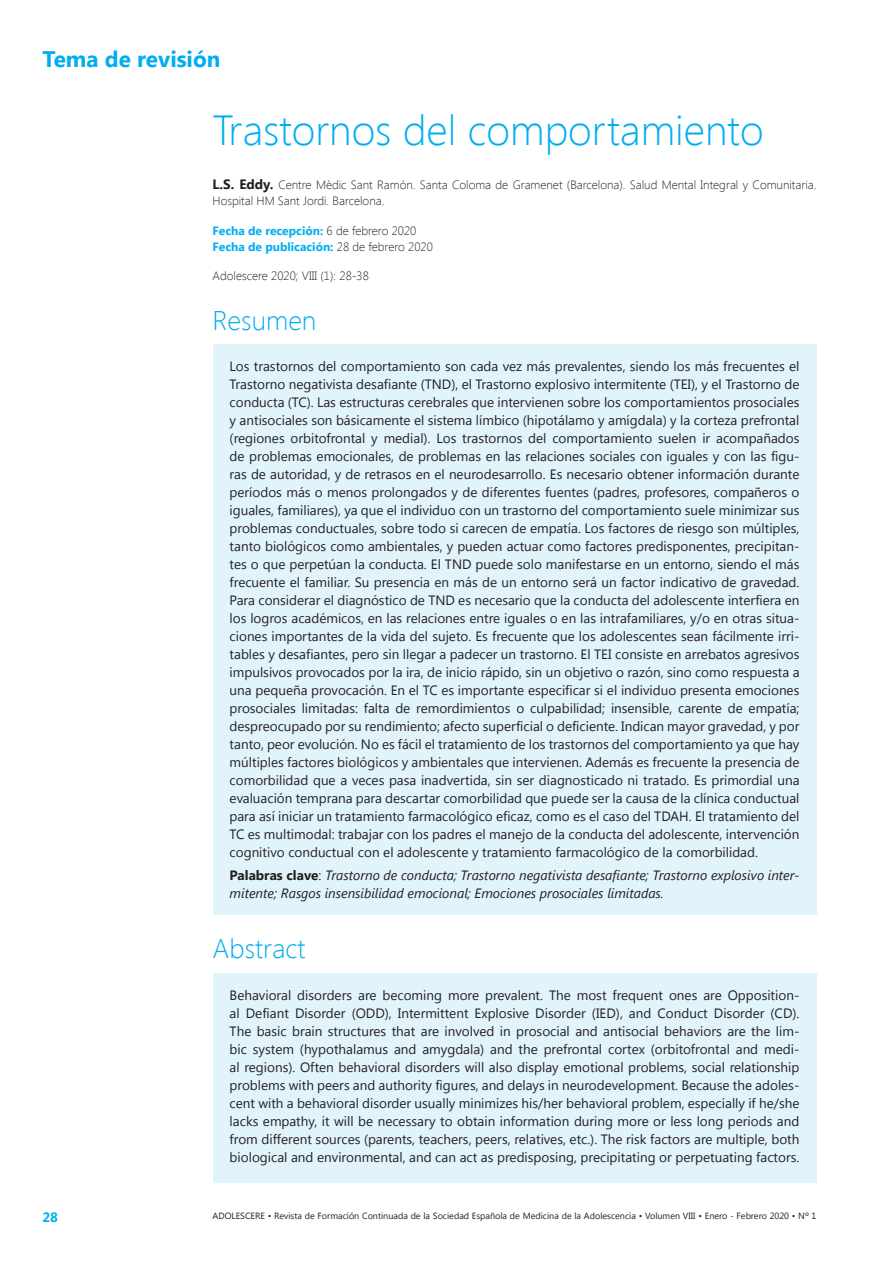
<style>
.page{position:relative;width:893px;height:1263px;background:#fff}
.page>*{position:absolute;margin:0;border:0;box-sizing:border-box;transform-origin:0 0}
.Título{font:300 42px "Segoe UI";color:#00aeef}
._1nivel{font:300 27px "Segoe UI";color:#00aeef}
.Autor{font:300 27px "Segoe UI";color:#00aeef}
.t1{font:700 22.5px "Segoe UI";color:#00aeef}
.t2{font:13.5px/18px "Segoe UI";color:#231f20;text-align:justify}
.t3{font:italic 13.5px/18px "Segoe UI";color:#231f20}
.t4{font:700 13.5px "Segoe UI";color:#00aeef}
.Autor-2{font:300 12px/16.5px "Segoe UI";color:#231f20}
.Autor-Cargo{font:700 12px/16.5px "Segoe UI";color:#00aeef}
.Autor-Cargo-2{font:300 12px "Segoe UI";color:#231f20}
.t5{font:9px "Segoe UI";color:#231f20}
.s1{font-weight:700;font-size:13.5px}
.s2{font-weight:300;color:#231f20}
.s3{font-weight:700;font-style:normal}
.s4{font-style:normal}
</style>
<div class="page">
<div style="left:213px;top:344px;width:603px;height:571px;background:#e1f4fc"></div>
<div style="left:213px;top:973px;width:603px;height:209px;background:#e1f4fc"></div>
<h3 class="t1" style="left:43px;top:43px;width:179px">Tema de revisión</h3>
<p class="Título" style="left:213px;top:102px;width:552px">Trastornos del comportamiento</p>
<p class="Autor-2" style="left:213px;top:176px;width:605px"><span class="s1">L.S. Eddy.</span> Centre Mèdic Sant Ramón. Santa Coloma de Gramenet (Barcelona). Salud Mental Integral y Comunitaria.<br>Hospital HM Sant Jordi. Barcelona.</p>
<p class="Autor-Cargo" style="left:213px;top:221px;width:222px">Fecha de recepción: <span class="s2">6 de febrero 2020<br></span>Fecha de publicación: <span class="s2">28 de febrero 2020</span></p>
<p class="Autor-Cargo-2" style="left:213px;top:268px;width:158px">Adolescere 2020; VIII (1): 28-38</p>
<p class="Autor" style="left:213px;top:302px;width:105px">Resumen</p>
<p class="t2" style="left:230px;top:357px;width:571px">Los trastornos del comportamiento son cada vez más prevalentes, siendo los más frecuentes el Trastorno negativista desafiante (TND), el Trastorno explosivo intermitente (TEI), y el Trastorno de conducta (TC). Las estructuras cerebrales que intervienen sobre los comportamientos prosociales y antisociales son básicamente el sistema límbico (hipotálamo y amígdala) y la corteza prefrontal (regiones orbitofrontal y medial). Los trastornos del comportamiento suelen ir acompañados de problemas emocionales, de problemas en las relaciones sociales con iguales y con las figu&shy;ras de autoridad, y de retrasos en el neurodesarrollo. Es necesario obtener información durante períodos más o menos prolongados y de diferentes fuentes (padres, profesores, compañeros o iguales, familiares), ya que el individuo con un trastorno del comportamiento suele minimizar sus problemas conductuales, sobre todo si carecen de empatía. Los factores de riesgo son múltiples, tanto biológicos como ambientales, y pueden actuar como factores predisponentes, precipitan&shy;tes o que perpetúan la conducta. El TND puede solo manifestarse en un entorno, siendo el más frecuente el familiar. Su presencia en más de un entorno será un factor indicativo de gravedad.<br>Para considerar el diagnóstico de TND es necesario que la conducta del adolescente interfiera en los logros académicos, en las relaciones entre iguales o en las intrafamiliares, y/o en otras situa&shy;ciones importantes de la vida del sujeto. Es frecuente que los adolescentes sean fácilmente irri&shy;tables y desafiantes, pero sin llegar a padecer un trastorno. El TEI consiste en arrebatos agresivos impulsivos provocados por la ira, de inicio rápido, sin un objetivo o razón, sino como respuesta a una pequeña provocación. En el TC es importante especificar si el individuo presenta emociones prosociales limitadas: falta de remordimientos o culpabilidad; insensible, carente de empatía; despreocupado por su rendimiento; afecto superficial o deficiente. Indican mayor gravedad, y por tanto, peor evolución. No es fácil el tratamiento de los trastornos del comportamiento ya que hay múltiples factores biológicos y ambientales que intervienen. Además es frecuente la presencia de comorbilidad que a veces pasa inadvertida, sin ser diagnosticado ni tratado. Es primordial una evaluación temprana para descartar comorbilidad que puede ser la causa de la clínica conductual para así iniciar un tratamiento farmacológico eficaz, como es el caso del TDAH. El tratamiento del TC es multimodal: trabajar con los padres el manejo de la conducta del adolescente, intervención cognitivo conductual con el adolescente y tratamiento farmacológico de la comorbilidad.</p>
<p class="t3" style="left:230px;top:865px;width:571px"><span class="s3">Palabras clave</span><span class="s4">:</span> Trastorno de conducta; Trastorno negativista desafiante; Trastorno explosivo inter&shy;mitente; Rasgos insensibilidad emocional; Emociones prosociales limitadas.</p>
<p class="_1nivel" style="left:213px;top:930px;width:94px">Abstract</p>
<p class="t2" style="left:230px;top:985px;width:571px">Behavioral disorders are becoming more prevalent. The most frequent ones are Opposition&shy;al Defiant Disorder (ODD), Intermittent Explosive Disorder (IED), and Conduct Disorder (CD).<br>The basic brain structures that are involved in prosocial and antisocial behaviors are the lim&shy;bic system (hypothalamus and amygdala) and the prefrontal cortex (orbitofrontal and medi&shy;al regions). Often behavioral disorders will also display emotional problems, social relationship problems with peers and authority figures, and delays in neurodevelopment. Because the adoles&shy;cent with a behavioral disorder usually minimizes his/her behavioral problem, especially if he/she lacks empathy, it will be necessary to obtain information during more or less long periods and from different sources (parents, teachers, peers, relatives, etc.). The risk factors are multiple, both biological and environmental, and can act as predisposing, precipitating or perpetuating factors.</p>
<p class="t4" style="left:43px;top:1207px;width:17px">28</p>
<p class="t5" style="left:213px;top:1209px;width:605px">ADOLESCERE • Revista de Formación Continuada de la Sociedad Española de Medicina de la Adolescencia • Volumen VIII • Enero - Febrero 2020 • Nº 1</p>
</div>
